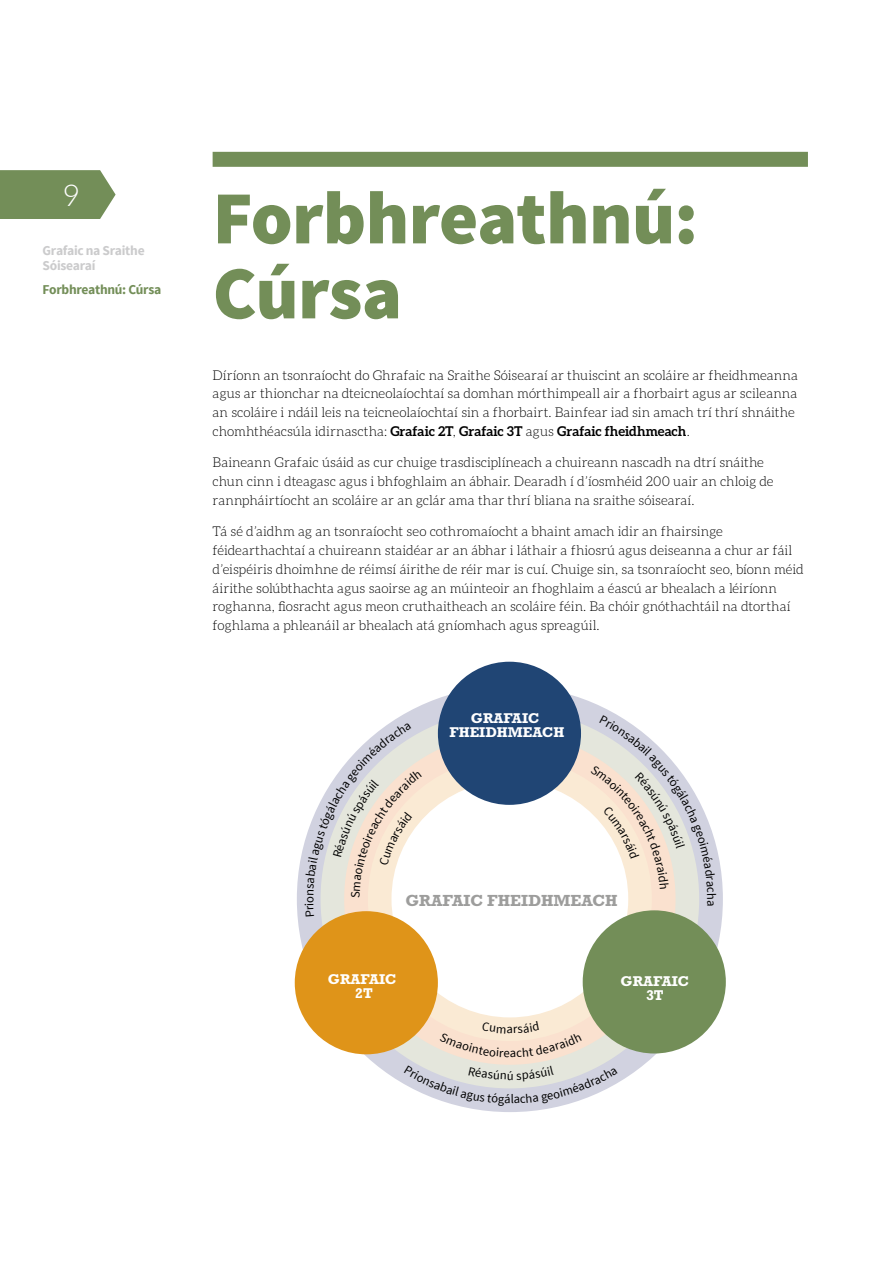
<style>
.page{position:relative;width:893px;height:1263px;background:#fff}
.page>*{position:absolute;margin:0;border:0;box-sizing:border-box;transform-origin:0 0}
.t1{font:900 75px/75px "Source Sans Pro";letter-spacing:-.01em;color:#738e58}
.t2{font:300 30px "Aleo";color:#fff}
.t3{font:700 16.35px "Rockwell Std";color:#9d9d9c}
.t4{font:700 14.4px/14.1px "Rockwell Std";color:#fff;text-align:center}
.t5{font:300 13.5px/18.8px "Aleo";letter-spacing:.005em;color:#000}
.t6{font:700 13.5px/15px "Source Sans Pro";letter-spacing:-.02em;color:#cbcbcc}
.t7{font:700 13.5px "Source Sans Pro";letter-spacing:-.02em;color:#738e58}
.t8{font:12.6px "Source Sans Pro";color:#000}
.s1{font-weight:700}
</style>
<div class="page">
<svg style="left:0;top:170px;width:116px;height:49px;background:#7d9664"></svg>
<div style="left:213px;top:152px;width:595px;height:15px;background:#738e58"></div>
<div style="left:297px;top:686px;width:426px;height:426px;background:#d1d2e0;border-radius:50%"></div>
<div style="left:321px;top:710px;width:378px;height:378px;background:#e4e6dc;border-radius:50%"></div>
<div style="left:344px;top:733px;width:332px;height:332px;background:#fae1cf;border-radius:50%"></div>
<div style="left:368px;top:757px;width:284px;height:284px;background:#faead4;border-radius:50%"></div>
<div style="left:391px;top:781px;width:237px;height:236px;background:#fff;border-radius:50%"></div>
<div style="left:438px;top:662px;width:143px;height:143px;background:#204574;border-radius:50%"></div>
<div style="left:583px;top:910px;width:143px;height:143px;background:#738e58;border-radius:50%"></div>
<div style="left:295px;top:911px;width:143px;height:143px;background:#df9419;border-radius:50%"></div>
<svg style="left:404px;top:1067px;width:213px;height:39px"></svg>
<svg style="left:590px;top:715px;width:126px;height:190px"></svg>
<svg style="left:305px;top:724px;width:117px;height:193px"></svg>
<h2 class="t2" style="left:63px;top:179px;width:17px">9</h2>
<h1 class="t1" style="left:213px;top:184px;width:487px">Forbhreathnú:<br>Cúrsa</h1>
<p class="t6" style="left:43px;top:243px;width:104px">Grafaic na Sraithe<br>Sóisearaí</p>
<p class="t7" style="left:43px;top:280px;width:120px">Forbhreathnú: Cúrsa</p>
<p class="t5" style="left:213px;top:365px;width:587px">Díríonn an tsonraíocht do Ghrafaic na Sraithe Sóisearaí ar thuiscint an scoláire ar fheidhmeanna agus ar thionchar na dteicneolaíochtaí sa domhan mórthimpeall air a fhorbairt agus ar scileanna an scoláire i ndáil leis na teicneolaíochtaí sin a fhorbairt. Bainfear iad sin amach trí thrí shnáithe chomhthéacsúla idirnasctha: <span class="s1">Grafaic 2T</span>, <span class="s1">Grafaic 3T</span> agus <span class="s1">Grafaic fheidhmeach</span>.</p>
<p class="t5" style="left:213px;top:453px;width:563px">Baineann Grafaic úsáid as cur chuige trasdisciplíneach a chuireann nascadh na dtrí snáithe chun cinn i dteagasc agus i bhfoghlaim an ábhair. Dearadh í d’íosmhéid 200 uair an chloig de rannpháirtíocht an scoláire ar an gclár ama thar thrí bliana na sraithe sóisearaí.</p>
<p class="t5" style="left:213px;top:522px;width:593px">Tá sé d’aidhm ag an tsonraíocht seo cothromaíocht a bhaint amach idir an fhairsinge féidearthachtaí a chuireann staidéar ar an ábhar i láthair a fhiosrú agus deiseanna a chur ar fáil d’eispéiris dhoimhne de réimsí áirithe de réir mar is cuí. Chuige sin, sa tsonraíocht seo, bíonn méid áirithe solúbthachta agus saoirse ag an múinteoir an fhoghlaim a éascú ar bhealach a léiríonn roghanna, fiosracht agus meon cruthaitheach an scoláire féin. Ba chóir gnóthachtáil na dtorthaí foghlama a phleanáil ar bhealach atá gníomhach agus spreagúil.</p>
<p class="t4" style="left:449px;top:711px;width:116px">GRAFAIC<br>FHEIDHMEACH</p>
<p class="t8" style="left:301px;top:902px;width:8px;rotate:-90deg">o</p>
<p class="t3" style="left:405px;top:891px;width:214px">GRAFAIC FHEIDHMEACH</p>
<p class="t4" style="left:328px;top:972px;width:70px">GRAFAIC<br>2T</p>
<p class="t4" style="left:621px;top:974px;width:70px">GRAFAIC<br>3T</p>
</div>
